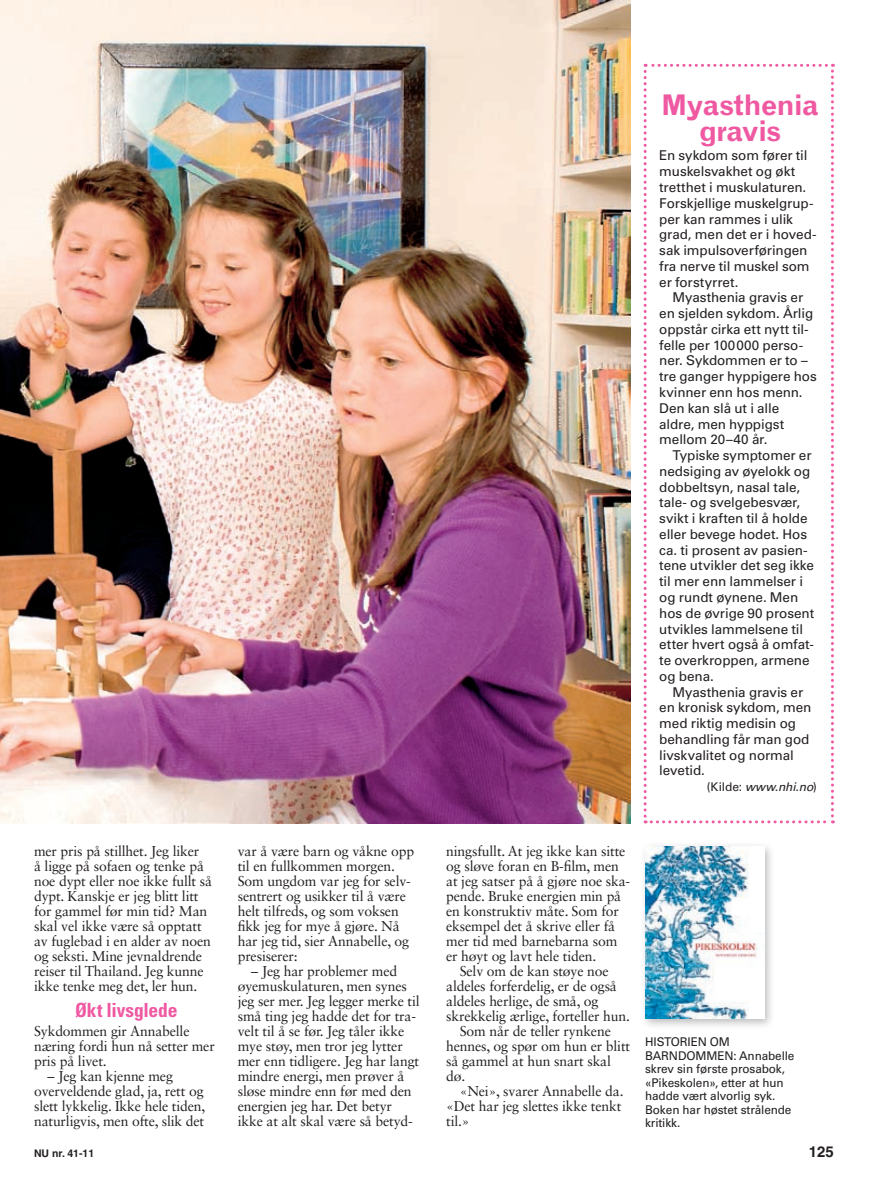
<style>
.page{position:relative;width:885px;height:1183px;background:#fff}
.page>*{position:absolute;margin:0;border:0;box-sizing:border-box;transform-origin:0 0}
.t1{font:700 28.5px/25.5px "Grotesque MT Std";letter-spacing:-.04em;color:#ef59a1;text-align:center}
.t2{font:700 condensed 19.5px "Univers LT Std";letter-spacing:-.01em;color:#ef59a1}
.t3{font:700 15px "Helvetica";color:#231f20}
.t4{font:14.25px/15px "Sabon LT Std";letter-spacing:-.01em;color:#231f20}
.t5{font:13.5px/15.8px "Univers LT Std";letter-spacing:-.005em;color:#231f20}
.t6{font:12px/13.5px "Univers LT Std";letter-spacing:-.01em;color:#231f20}
.t7{font:italic 12px "Univers LT Std";letter-spacing:-.005em;color:#231f20}
.t8{font:700 10.5px "Helvetica";color:#231f20}
.s1{font-style:normal}
</style>
<div class="page">
<img style="left:0;top:0;width:630px;height:823px">
<svg style="left:643px;top:64px;width:190px;height:759px"></svg>
<div style="left:639px;top:841px;width:136px;height:188px;background:#231f20;opacity:.3"></div>
<img style="left:645px;top:846px;width:119px;height:172px">
<p class="t4" style="left:34px;top:842px;width:180px">mer pris på stillhet. Jeg liker<br>å ligge på sofaen og tenke på noe dypt eller noe ikke fullt så dypt. Kanskje er jeg blitt litt for gammel før min tid? Man skal vel ikke være så opptatt av fuglebad i en alder av noen og seksti. Mine jevnaldrende reiser til Thailand. Jeg kunne ikke tenke meg det, ler hun.</p>
<h2 class="t2" style="left:75px;top:998px;width:104px">Økt livsglede</h2>
<p class="t4" style="left:34px;top:1022px;width:182px">Sykdommen gir Annabelle næring fordi hun nå setter mer pris på livet.</p>
<p class="t4" style="left:34px;top:1067px;width:173px;text-indent:14px">– Jeg kan kjenne meg overveldende glad, ja, rett og slett lykkelig. Ikke hele tiden, naturligvis, men ofte, slik det</p>
<p class="t4" style="left:238px;top:842px;width:178px">var å være barn og våkne opp til en fullkommen morgen.<br>Som ungdom var jeg for selv&shy;sentrert og usikker til å være helt tilfreds, og som voksen fikk jeg for mye å gjøre. Nå har jeg tid, sier Annabelle, og presiserer:</p>
<p class="t4" style="left:238px;top:962px;width:183px;text-indent:14px">– Jeg har problemer med øyemuskulaturen, men synes jeg ser mer. Jeg legger merke til små ting jeg hadde det for tra&shy;velt til å se før. Jeg tåler ikke mye støy, men tror jeg lytter mer enn tidligere. Jeg har langt mindre energi, men prøver å sløse mindre enn før med den energien jeg har. Det betyr ikke at alt skal være så betyd-</p>
<h1 class="t1" style="left:661px;top:93px;width:159px">Myasthenia gravis</h1>
<p class="t5" style="left:659px;top:148px;width:159px">En sykdom som fører til muskelsvakhet og økt tretthet i muskulaturen.<br>Forskjellige muskelgrup&shy;per kan rammes i ulik grad, men det er i hoved&shy;sak impulsoverføringen fra nerve til muskel som er forstyrret.</p>
<p class="t5" style="left:659px;top:290px;width:159px;text-indent:13px">Myasthenia gravis er en sjelden sykdom. Årlig oppstår cirka ett nytt til&shy;felle per 100000 perso&shy;ner. Sykdommen er to – tre ganger hyppigere hos kvinner enn hos menn.<br>Den kan slå ut i alle aldre, men hyppigst mellom 20–40 år.</p>
<p class="t5" style="left:659px;top:447px;width:156px;text-indent:13px">Typiske symptomer er nedsiging av øyelokk og dobbeltsyn, nasal tale, tale- og svelgebesvær, svikt i kraften til å holde eller bevege hodet. Hos ca. ti prosent av pasien&shy;tene utvikler det seg ikke til mer enn lammelser i og rundt øynene. Men hos de øvrige 90 prosent utvikles lammelsene til etter hvert også å omfat&shy;te overkroppen, armene og bena.</p>
<p class="t5" style="left:659px;top:683px;width:153px;text-indent:13px">Myasthenia gravis er en kronisk sykdom, men med riktig medisin og behandling får man god livskvalitet og normal levetid.</p>
<p class="t7" style="left:706px;top:779px;width:111px"><span class="s1">(Kilde:</span> www.nhi.no<span class="s1">)</span></p>
<p class="t4" style="left:446px;top:842px;width:181px">ningsfullt. At jeg ikke kan sitte</p>
<p class="t4" style="left:446px;top:858px;width:174px">og sløve foran en B-film, men</p>
<p class="t4" style="left:446px;top:873px;width:185px">at jeg satser på å gjøre noe ska-</p>
<p class="t4" style="left:446px;top:888px;width:176px">pende. Bruke energien min på</p>
<p class="t4" style="left:446px;top:903px;width:174px">en konstruktiv måte. Som for</p>
<p class="t4" style="left:446px;top:918px;width:170px">eksempel det å skrive eller få</p>
<p class="t4" style="left:446px;top:933px;width:173px">mer tid med barnebarna som</p>
<p class="t4" style="left:446px;top:948px;width:152px">er høyt og lavt hele tiden.</p>
<p class="t4" style="left:459px;top:963px;width:150px">Selv om de kan støye noe</p>
<p class="t4" style="left:446px;top:978px;width:172px">aldeles forferdelig, er de også</p>
<p class="t4" style="left:446px;top:993px;width:154px">aldeles herlige, de små, og</p>
<p class="t4" style="left:446px;top:1008px;width:185px">skrekkelig ærlige, forteller hun.</p>
<p class="t4" style="left:459px;top:1023px;width:153px">Som når de teller rynkene</p>
<p class="t4" style="left:446px;top:1038px;width:185px">hennes, og spør om hun er blitt</p>
<p class="t4" style="left:446px;top:1053px;width:166px">så gammel at hun snart skal</p>
<p class="t4" style="left:446px;top:1068px;width:21px">dø.</p>
<p class="t4" style="left:459px;top:1083px;width:165px">«Nei», svarer Annabelle da.</p>
<p class="t4" style="left:446px;top:1098px;width:177px">«Det har jeg slettes ikke tenkt</p>
<p class="t4" style="left:446px;top:1113px;width:25px">til.»</p>
<p class="t6" style="left:645px;top:1035px;width:42px">Historien</p>
<p class="t6" style="left:709px;top:1035px;width:19px">om</p>
<p class="t6" style="left:645px;top:1048px;width:9px">barnd</p>
<p class="t6" style="left:686px;top:1048px;width:20px">ommen</p>
<p class="t6" style="left:645px;top:1048px;width:151px;text-indent:88px">: Annabelle skrev sin første prosabok, «Pikeskolen», etter at hun hadde vært alvorlig syk.<br>Boken har høstet strålende kritikk.</p>
<p class="t8" style="left:34px;top:1146px;width:62px">NU nr. 41-11</p>
<p class="t3" style="left:808px;top:1141px;width:27px">125</p>
</div>
